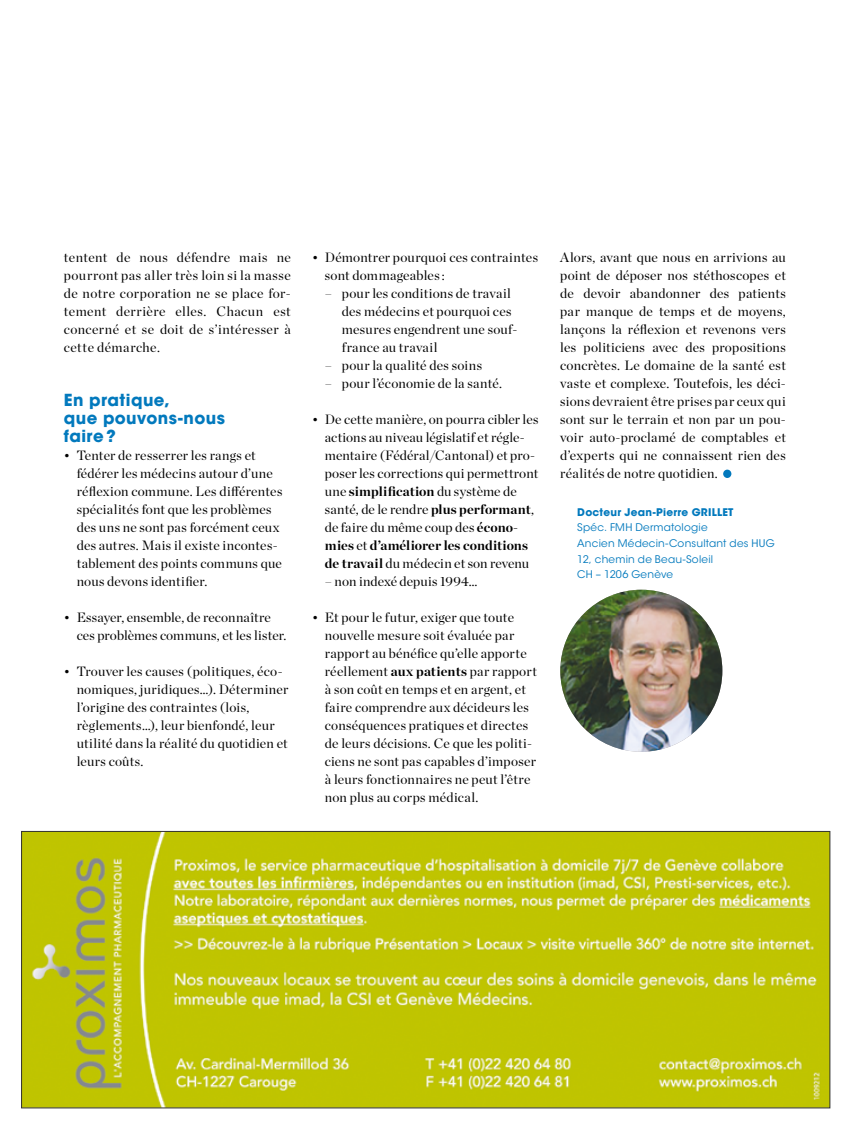
<style>
.page{position:relative;width:851px;height:1127px;background:#fff}
.page>*{position:absolute;margin:0;border:0;box-sizing:border-box;transform-origin:0 0}
.Sous-Titre_Bleu_11_1{font:700 16.5px/18px "ITC Avant Garde Std";letter-spacing:.025em;color:#0279bd}
.Texte_Chronicle_sans{font:13.5px/18px "Chronicle Display";letter-spacing:.015em;color:#000}
.Signature{font:10.5px "ITC Avant Garde Std";letter-spacing:.02em;color:#0279bd}
.Signature-2{font:700 10.5px "ITC Avant Garde Std";letter-spacing:.025em;color:#0279bd}
.s1{font-weight:700}
</style>
<div class="page">
<img style="left:23px;top:833px;width:805px;height:273px">
<div style="left:723px;top:469px;width:8px;height:9px;background:#0279bd;border-radius:50%"></div>
<img style="left:560px;top:589px;width:162px;height:162px;border-radius:81px">
<p class="Texte_Chronicle_sans" style="left:64px;top:247px;width:228px;text-align:justify">tentent de nous défendre mais ne pourront pas aller très loin si la masse de notre corporation ne se place for&shy;tement derrière elles. Chacun est concerné et se doit de s’intéresser à cette démarche.</p>
<p class="Sous-Titre_Bleu_11_1" style="left:64px;top:391px;width:162px">En pratique,<br>que pouvons-nous faire?</p>
<p class="Texte_Chronicle_sans" style="left:77px;top:445px;width:207px;text-indent:-13px">• Tenter de resserrer les rangs et fédérer les médecins autour d’une réflexion commune. Les différentes spécialités font que les problèmes des uns ne sont pas forcément ceux des autres. Mais il existe incontes&shy;tablement des points communs que nous devons identifier.</p>
<p class="Texte_Chronicle_sans" style="left:77px;top:607px;width:211px;text-indent:-13px">• Essayer, ensemble, de reconnaître ces problèmes communs, et les lister.</p>
<p class="Texte_Chronicle_sans" style="left:77px;top:661px;width:213px;text-indent:-13px">• Trouver les causes (politiques, éco&shy;nomiques, juridiques…). Déterminer l’origine des contraintes (lois, règlements…), leur bienfondé, leur utilité dans la réalité du quotidien et leurs coûts.</p>
<p class="Texte_Chronicle_sans" style="left:325px;top:247px;width:215px;text-indent:-13px">• Démontrer pourquoi ces contraintes sont dommageables :</p>
<p class="Texte_Chronicle_sans" style="left:342px;top:283px;width:177px;text-indent:-17px">– pour les conditions de travail des médecins et pourquoi ces mesures engendrent une souf&shy;france au travail</p>
<p class="Texte_Chronicle_sans" style="left:325px;top:355px;width:159px">– pour la qualité des soins</p>
<p class="Texte_Chronicle_sans" style="left:325px;top:373px;width:179px">– pour l’économie de la santé.</p>
<p class="Texte_Chronicle_sans" style="left:325px;top:409px;width:215px;text-indent:-13px">• De cette manière, on pourra cibler les actions au niveau législatif et régle&shy;mentaire (Fédéral/Cantonal) et pro&shy;poser les corrections qui permettront une <span class="s1">simplification</span> du système de santé, de le rendre <span class="s1">plus performant</span>, de faire du même coup des <span class="s1">écono&shy;mies</span> et <span class="s1">d’améliorer les conditions de travail</span> du médecin et son revenu</p>
<p class="Texte_Chronicle_sans" style="left:325px;top:571px;width:154px">– non indexé depuis 1994…</p>
<p class="Texte_Chronicle_sans" style="left:325px;top:607px;width:213px;text-indent:-13px">• Et pour le futur, exiger que toute nouvelle mesure soit évaluée par rapport au bénéfice qu’elle apporte réellement <span class="s1">aux patients</span> par rapport à son coût en temps et en argent, et faire comprendre aux décideurs les conséquences pratiques et directes de leurs décisions. Ce que les politi&shy;ciens ne sont pas capables d’imposer à leurs fonctionnaires ne peut l’être non plus au corps médical.</p>
<p class="Texte_Chronicle_sans" style="left:560px;top:247px;width:227px;text-align:justify">Alors, avant que nous en arrivions au point de déposer nos stéthoscopes et de devoir abandonner des patients par manque de temps et de moyens, lançons la réflexion et revenons vers les politiciens avec des propositions concrètes. Le domaine de la santé est vaste et complexe. Toutefois, les déci&shy;sions devraient être prises par ceux qui sont sur le terrain et non par un pou&shy;voir auto-proclamé de comptables et d’experts qui ne connaissent rien des réalités de notre quotidien.</p>
<p class="Signature-2" style="left:577px;top:505px;width:158px">Docteur Jean-Pierre GRILLET</p>
<p class="Signature" style="left:577px;top:521px;width:132px">Spéc. FMH Dermatologie</p>
<p class="Signature" style="left:577px;top:536px;width:199px">Ancien Médecin-Consultant des HUG</p>
<p class="Signature" style="left:577px;top:552px;width:137px">12, chemin de Beau-Soleil</p>
<p class="Signature" style="left:577px;top:568px;width:97px">CH – 1206 Genève</p>
</div>
